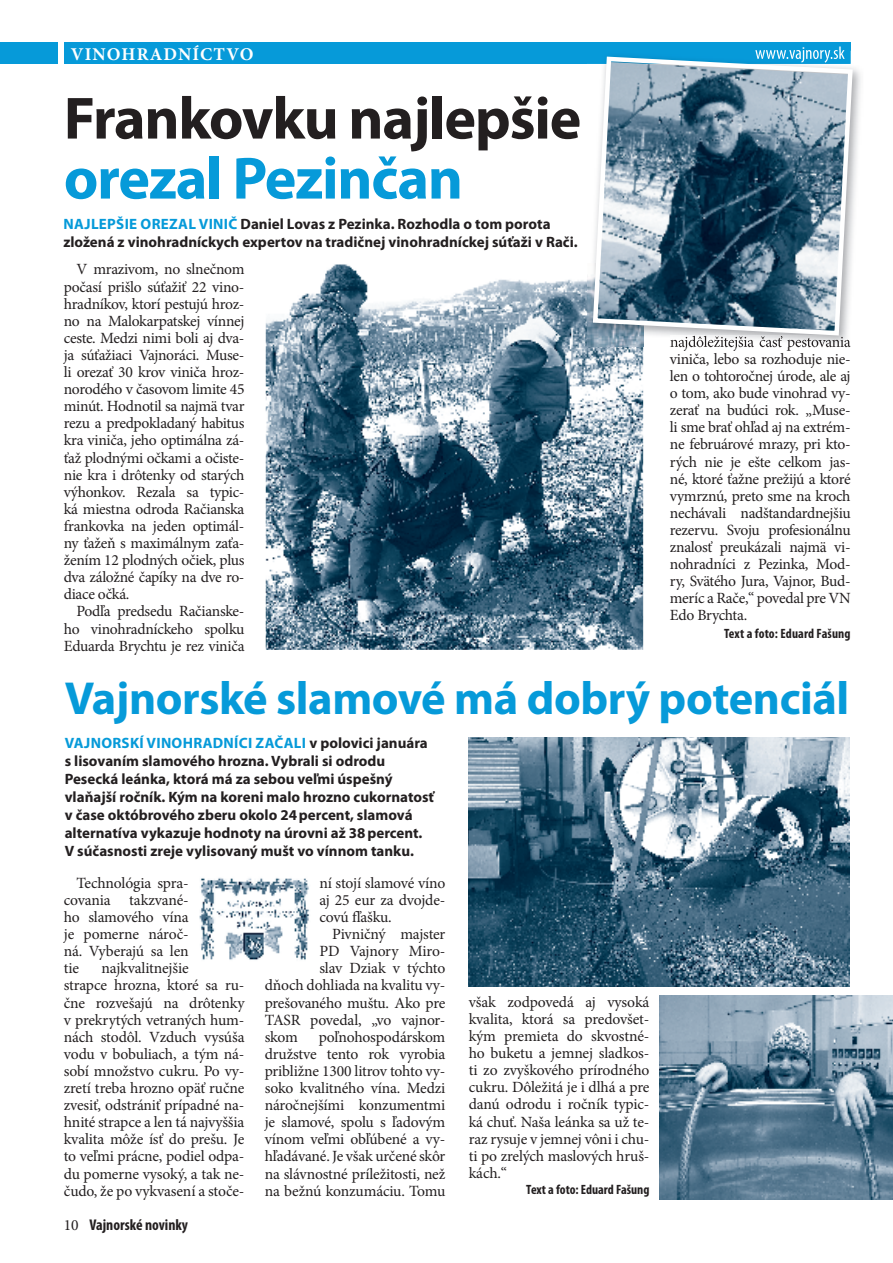
<style>
.page{position:relative;width:893px;height:1263px;background:#fff}
.page>*{position:absolute;margin:0;border:0;box-sizing:border-box;transform-origin:0 0}
.t1{font:700 60px "Myriad Pro";letter-spacing:-.02em;color:#231f20}
.t2{font:700 60px "Myriad Pro";letter-spacing:-.02em;color:#069ad9}
.t3{font:700 46.5px "Myriad Pro";letter-spacing:-.01em;color:#069ad9}
.t4{font:700 18px "Minion Pro";letter-spacing:.06em;color:#fff}
.t5{font:15.6px/17.1px "Minion Pro";letter-spacing:-.015em;color:#231f20;text-align:justify}
.t6{font:700 condensed 15.6px "Myriad Pro";color:#231f20}
.t7{font:700 15px/18px "Myriad Pro";color:#231f20}
.t8{font:700 condensed 13.5px "Myriad Pro";color:#231f20}
.s1{color:#069ad9}
.s2{font-family:"Minion Pro";font-weight:400;font-stretch:normal}
</style>
<div class="page">
<div style="left:64px;top:43px;width:786px;height:21px;background:#069ad9"></div>
<div style="left:0;top:43px;width:58px;height:21px;background:#069ad9"></div>
<img style="left:469px;top:737px;width:380px;height:249px">
<img style="left:659px;top:995px;width:234px;height:204px">
<img style="left:266px;top:264px;width:377px;height:386px">
<img style="left:199px;top:877px;width:111px;height:83px">
<img style="left:643px;top:51px;width:218px;height:295px">
<img style="left:587px;top:51px;width:263px;height:13px">
<img style="left:755px;top:51px;width:90px;height:3px">
<img style="left:587px;top:264px;width:56px;height:82px">
<img style="left:670px;top:338px;width:181px;height:8px">
<svg style="left:590px;top:54px;width:265px;height:284px;background:#718c9e"></svg>
<p class="t4" style="left:71px;top:42px;width:184px">VINOHRADNÍCTVO</p>
<h1 class="t1" style="left:64px;top:79px;width:519px">Frankovku najlepšie</h1>
<h1 class="t2" style="left:64px;top:139px;width:401px">orezal Pezinčan</h1>
<p class="t7" style="left:63px;top:214px;width:516px"><span class="s1">najlePŠie orezal vinič</span> Daniel lovas z Pezinka. rozhodla o tom porota zložená z vinohradníckych expertov na tradičnej vinohradníckej súťaži v rači.</p>
<p class="t5" style="left:64px;top:261px;width:182px;text-indent:13px">V mrazivom, no slnečnom počasí prišlo súťažiť 22 vino&shy;hradníkov, ktorí pestujú hroz&shy;no na Malokarpatskej vínnej ceste. Medzi nimi boli aj dva&shy;ja súťažiaci Vajnoráci. Muse&shy;li orezať 30 krov viniča hroz&shy;norodého v časovom limite 45 minút. Hodnotil sa najmä tvar rezu a predpokladaný habitus kra viniča, jeho optimálna zá&shy;ťaž plodnými očkami a očiste&shy;nie kra i drôtenky od starých výhonkov. Rezala sa typic&shy;ká miestna odroda Račianska frankovka na jeden optimál&shy;ny ťažeň s maximálnym zaťa&shy;žením 12 plodných očiek, plus dva záložné čapíky na dve ro&shy;diace očká.</p>
<p class="t5" style="left:64px;top:603px;width:182px;text-indent:13px">Podľa predsedu Račianske&shy;ho vinohradníckeho spolku Eduarda Brychtu je rez viniča</p>
<p class="t5" style="left:670px;top:350px;width:182px">viniča, lebo sa rozhoduje nie&shy;len o tohtoročnej úrode, ale aj o tom, ako bude vinohrad vy&shy;zerať na budúci rok. „Muse&shy;li sme brať ohľad aj na extrém&shy;ne februárové mrazy, pri kto&shy;rých nie je ešte celkom jas&shy;né, ktoré ťažne prežijú a ktoré vymrznú, preto sme na kroch nechávali nadštandardnejšiu rezervu. Svoju profesionálnu znalosť preukázali najmä vi&shy;nohradníci z Pezinka, Mod&shy;ry, Svätého Jura, Vajnor, Bud&shy;meríc a Rače,“ povedal pre VN Edo Brychta.</p>
<p class="t8" style="left:724px;top:625px;width:128px">Text a foto: Eduard Fašung</p>
<h2 class="t3" style="left:65px;top:668px;width:786px">vajnorské slamové má dobrý potenciál</h2>
<p class="t7" style="left:65px;top:734px;width:372px"><span class="s1">vajnorSKí vinohraDníCi začali</span> v polovici januára s lisovaním slamového hrozna. vybrali si odrodu Pesecká leánka, ktorá má za sebou veľmi úspešný vlaňajší ročník. Kým na koreni malo hrozno cukornatosť v čase októbrového zberu okolo 24 percent, slamová alternatíva vykazuje hodnoty na úrovni až 38 percent. v súčasnosti zreje vylisovaný mušt vo vínnom tanku.</p>
<p class="t5" style="left:64px;top:874px;width:126px;text-indent:13px">Technológia spra&shy;covania takzvané&shy;ho slamového vína je pomerne nároč&shy;ná. Vyberajú sa len tie</p>
<p class="t5" style="left:64px;top:960px;width:182px;text-align:left;text-indent:38px">najkvalitnejšie<br>strapce hrozna, ktoré sa ru&shy;čne rozvešajú na drôtenky v prekrytých vetraných hum&shy;nách stodôl. Vzduch vysúša vodu v bobuliach, a tým ná&shy;sobí množstvo cukru. Po vy&shy;zretí treba hrozno opäť ručne zvesiť, odstrániť prípadné na&shy;hnité strapce a len tá najvyššia kvalita môže ísť do prešu. Je to veľmi prácne, podiel odpa&shy;du pomerne vysoký, a tak ne&shy;čudo, že po vykvasení a stoče-</p>
<p class="t6" style="left:64px;top:1215px;width:126px"><span class="s2">10</span> Vajnorské novinky</p>
<p class="t5" style="left:319px;top:874px;width:127px">ní stojí slamové víno aj 25 eur za dvojde&shy;covú fľašku.</p>
<p class="t5" style="left:332px;top:926px;width:115px">Pivničný majster</p>
<p class="t5" style="left:319px;top:943px;width:127px">PD Vajnory Miro-</p>
<p class="t5" style="left:319px;top:960px;width:127px">slav Dziak v týchto</p>
<p class="t5" style="left:265px;top:977px;width:182px">dňoch dohliada na kvalitu vy-</p>
<p class="t5" style="left:265px;top:994px;width:182px">prešovaného muštu. Ako pre</p>
<p class="t5" style="left:265px;top:1011px;width:182px">TASR povedal, „vo vajnor-</p>
<p class="t5" style="left:265px;top:1028px;width:35px">skom</p>
<p class="t5" style="left:265px;top:1028px;width:182px;text-indent:54px">poľnohospodárskom družstve tento rok vyrobia približne 1300 litrov tohto vy&shy;soko kvalitného vína. Medzi náročnejšími konzumentmi je slamové, spolu s ľadovým vínom veľmi obľúbené a vy&shy;hľadávané. Je však určené skôr na slávnostné príležitosti, než na bežnú konzumáciu. Tomu</p>
<p class="t5" style="left:469px;top:993px;width:182px">však zodpovedá aj vysoká kvalita, ktorá sa predovšet&shy;kým premieta do skvostné&shy;ho buketu a jemnej sladkos&shy;ti zo zvyškového prírodného cukru. Dôležitá je i dlhá a pre danú odrodu i ročník typic&shy;ká chuť. Naša leánka sa už te&shy;raz rysuje v jemnej vôni i chu&shy;ti po zrelých maslových hruš&shy;kách.“</p>
<p class="t8" style="left:526px;top:1181px;width:125px">Text a foto: Eduard Fašung</p>
</div>
